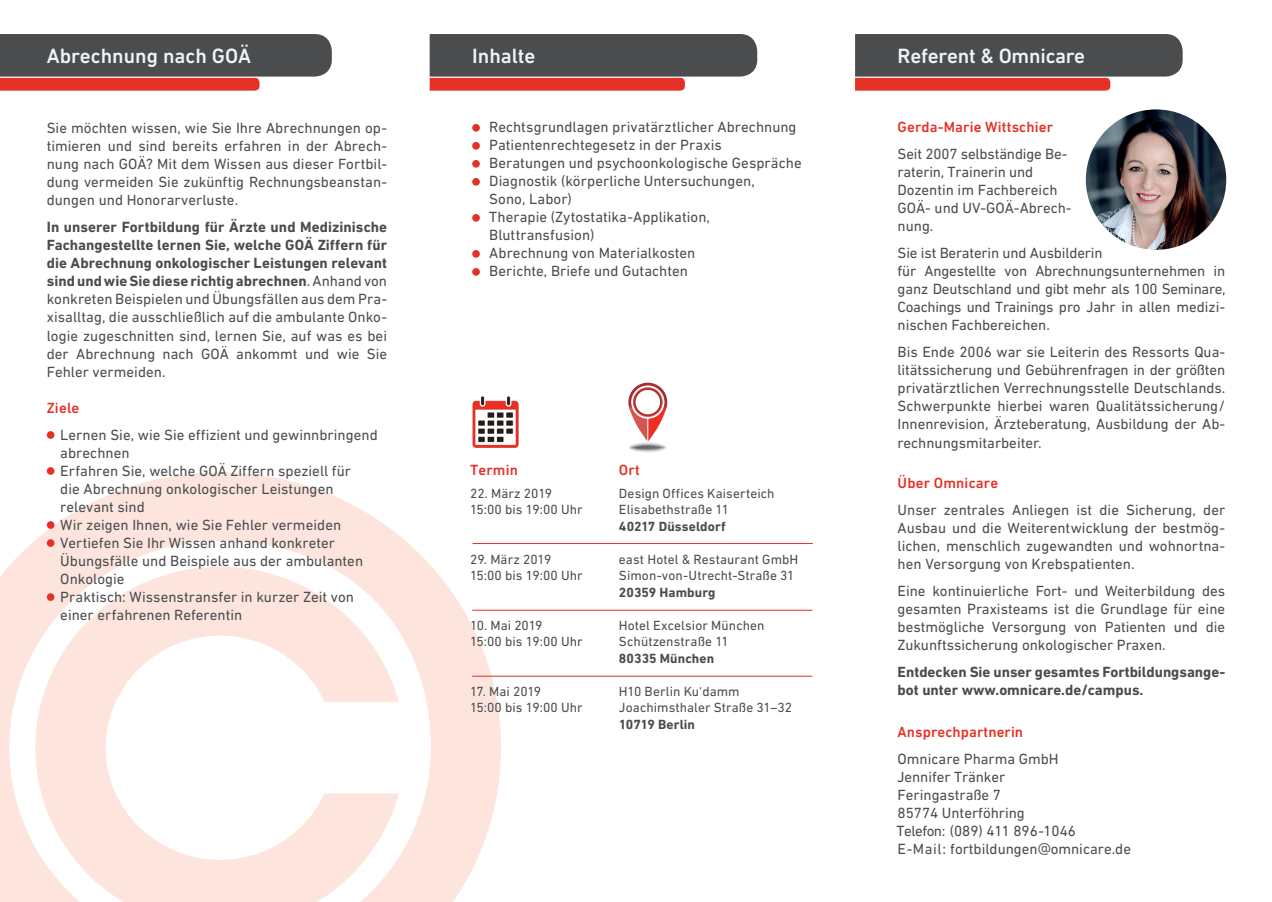
<style>
.page{position:relative;width:1272px;height:902px;background:#fff}
.page>*{position:absolute;margin:0;border:0;box-sizing:border-box;transform-origin:0 0}
.t1{font:500 21px "DIN Next LT Pro";color:#f2f3f4}
.t2{font:15px/18px "DIN Next LT Pro";color:#4b4c4d}
.t3{font:700 15px/18px "DIN Next LT Pro";color:#4b4c4d}
.t4{font:500 15px "DIN Next LT Pro";letter-spacing:.01em;color:#e53025}
.t5{font:13.5px/16.5px "DIN Next LT Pro";letter-spacing:.005em;color:#4b4c4d}
.t6{font:700 13.5px "DIN Next LT Pro";letter-spacing:.005em;color:#4b4c4d}
.s1{font-weight:700}
.s2{color:#57585a}
</style>
<div class="page">
<svg style="left:0;top:472px;width:501px;height:429px;fill:#fde5de"></svg>
<svg style="left:35px;top:566px;width:364px;height:335px"></svg>
<svg style="left:0;top:34px;width:332px;height:57px;background:#745554"></svg>
<svg style="left:429px;top:34px;width:328px;height:57px;background:#755756"></svg>
<svg style="left:855px;top:34px;width:327px;height:57px;background:#755654"></svg>
<div style="left:47px;top:431px;width:7px;height:8px;background:#e53025;border-radius:50%"></div>
<div style="left:47px;top:467px;width:7px;height:8px;background:#e53025;border-radius:50%"></div>
<div style="left:47px;top:521px;width:7px;height:8px;background:#e53025;border-radius:50%"></div>
<div style="left:47px;top:539px;width:7px;height:8px;background:#e53025;border-radius:50%"></div>
<div style="left:47px;top:593px;width:7px;height:8px;background:#e53025;border-radius:50%"></div>
<img style="left:1085px;top:109px;width:141px;height:141px;border-radius:70px">
<div style="left:472px;top:124px;width:8px;height:8px;background:#e53025;border-radius:50%"></div>
<div style="left:472px;top:142px;width:8px;height:8px;background:#e53025;border-radius:50%"></div>
<div style="left:472px;top:160px;width:8px;height:8px;background:#e53025;border-radius:50%"></div>
<div style="left:472px;top:178px;width:8px;height:8px;background:#e53025;border-radius:50%"></div>
<div style="left:472px;top:214px;width:8px;height:8px;background:#e53025;border-radius:50%"></div>
<div style="left:472px;top:250px;width:8px;height:8px;background:#e53025;border-radius:50%"></div>
<div style="left:472px;top:268px;width:8px;height:8px;background:#e53025;border-radius:50%"></div>
<img style="left:472px;top:396px;width:47px;height:52px">
<img style="left:629px;top:441px;width:37px;height:11px">
<svg style="left:628px;top:382px;width:39px;height:39px"></svg>
<div style="left:632px;top:387px;width:31px;height:30px;border:1px solid #e54d37;border-radius:50%"></div>
<div style="left:631px;top:385px;width:33px;height:33px;border:2px solid #fff;border-radius:50%"></div>
<div style="left:635px;top:389px;width:25px;height:26px;background:#fff;border-radius:50%"></div>
<div style="left:634px;top:389px;width:27px;height:26px;border:1px solid #a72b30;border-radius:50%"></div>
<svg style="left:629px;top:406px;width:37px;height:35px"></svg>
<hr style="left:472px;top:543px;width:340px;height:1px;background:#e53025">
<hr style="left:472px;top:610px;width:340px;height:1px;background:#e53025">
<hr style="left:472px;top:676px;width:340px;height:1px;background:#e53025">
<h1 class="t1" style="left:47px;top:43px;width:206px">Abrechnung nach GOÄ</h1>
<h1 class="t1" style="left:472px;top:43px;width:65px">Inhalte</h1>
<h1 class="t1" style="left:897px;top:43px;width:189px">Referent &amp; Omnicare</h1>
<p class="t2" style="left:47px;top:119px;width:342px;text-align:justify">Sie möchten wissen, wie Sie Ihre Abrechnungen op&shy;timieren und sind bereits erfahren in der Abrech&shy;nung nach GOÄ? Mit dem Wissen aus dieser Fortbil&shy;dung vermeiden Sie zukünftig Rechnungsbeanstan&shy;dungen und Honorarverluste.</p>
<p class="t2" style="left:47px;top:218px;width:342px;text-align:justify"><span class="s1">In unserer Fortbildung für Ärzte und Medizinische Fachangestellte lernen Sie, welche GOÄ Ziffern für die Abrechnung onkologischer Leistungen relevant sind und wie Sie diese richtig abrechnen</span>. Anhand von konkreten Beispielen und Übungsfällen aus dem Pra&shy;xisalltag, die ausschließlich auf die ambulante Onko&shy;logie zugeschnitten sind, lernen Sie, auf was es bei der Abrechnung nach GOÄ ankommt und wie Sie Fehler vermeiden.</p>
<p class="t4" style="left:47px;top:398px;width:34px">Ziele</p>
<p class="t2" style="left:60px;top:425px;width:319px">Lernen Sie, wie Sie effizient und gewinnbringend abrechnen<br>Erfahren Sie, welche GOÄ Ziffern speziell für<br>die Abrechnung onkologischer Leistungen relevant sind<br>Wir zeigen Ihnen, wie Sie Fehler vermeiden Vertiefen Sie Ihr Wissen anhand konkreter Übungsfälle und Beispiele aus der ambulanten Onkologie<br>Praktisch: Wissenstransfer in kurzer Zeit von einer erfahrenen Referentin</p>
<p class="t2" style="left:489px;top:118px;width:314px">Rechtsgrundlagen privatärztlicher Abrechnung Patientenrechtegesetz in der Praxis<br>Beratungen und psychoonkologische Gespräche Diagnostik (körperliche Untersuchungen,<br>Sono, Labor)<br>Therapie (Zytostatika-Applikation, Bluttransfusion)<br>Abrechnung von Materialkosten<br>Berichte, Briefe und Gutachten</p>
<p class="t4" style="left:470px;top:461px;width:49px">Termin</p>
<p class="t5" style="left:470px;top:484px;width:114px">22. März 2019<br>15:00 bis 19:00 Uhr</p>
<p class="t5" style="left:470px;top:550px;width:114px">29. März 2019<br>15:00 bis 19:00 Uhr</p>
<p class="t5" style="left:470px;top:616px;width:114px">10. Mai 2019<br>15:00 bis 19:00 Uhr</p>
<p class="t5" style="left:470px;top:682px;width:114px">17. Mai 2019<br>15:00 bis 19:00 Uhr</p>
<p class="t4" style="left:619px;top:461px;width:22px">Ort</p>
<p class="t5" style="left:619px;top:484px;width:157px">Design Offices Kaiserteich<br>Elisabethstraße 11</p>
<p class="t6" style="left:619px;top:518px;width:108px">40217 Düsseldorf</p>
<p class="t5" style="left:619px;top:550px;width:181px">east Hotel &amp; Restaurant GmbH<br>Simon-von-Utrecht-Straße 31</p>
<p class="t6" style="left:619px;top:584px;width:98px">20359 Hamburg</p>
<p class="t5" style="left:619px;top:616px;width:147px">Hotel Excelsior München<br>Schützenstraße 11</p>
<p class="t6" style="left:619px;top:650px;width:97px">80335 München</p>
<p class="t5" style="left:619px;top:682px;width:175px">H10 Berlin Ku‘damm<br>Joachimsthaler Straße 31–32</p>
<p class="t6" style="left:619px;top:716px;width:78px">10719 Berlin</p>
<p class="t4" style="left:897px;top:118px;width:157px">Gerda-Marie Wittschier</p>
<p class="t2" style="left:897px;top:145px;width:175px">Seit 2007 selbständige Be&shy;raterin, Trainerin und<br>Dozentin im Fachbereich<br>GOÄ- und UV-GOÄ-Abrech&shy;nung.</p>
<p class="t2" style="left:897px;top:244px;width:329px">Sie ist Beraterin und Ausbilderin<br>für Angestellte von Abrechnungsunternehmen in ganz Deutschland und gibt mehr als 100 Seminare, Coachings und Trainings pro Jahr in allen medizi&shy;nischen Fachbereichen.</p>
<p class="t2" style="left:897px;top:343px;width:329px;text-align:justify">Bis Ende 2006 war sie Leiterin des Ressorts Qua&shy;litätssicherung und Gebührenfragen in der größten privatärztlichen Verrechnungsstelle Deutschlands.<br>Schwerpunkte hierbei waren Qualitätssicherung/ Innenrevision, Ärzteberatung, Ausbildung der Ab&shy;rechnungsmitarbeiter.</p>
<p class="t4" style="left:897px;top:474px;width:102px">Über Omnicare</p>
<p class="t2" style="left:897px;top:501px;width:329px;text-align:justify">Unser zentrales Anliegen ist die Sicherung, der Ausbau und die Weiterentwicklung der bestmög&shy;lichen, menschlich zugewandten und wohnortna&shy;hen Versorgung von Krebspatienten.</p>
<p class="t2" style="left:897px;top:582px;width:329px;text-align:justify">Eine kontinuierliche Fort- und Weiterbildung des gesamten Praxisteams ist die Grundlage für eine bestmögliche Versorgung von Patienten und die Zukunftssicherung onkologischer Praxen.</p>
<p class="t3" style="left:897px;top:663px;width:329px">Entdecken Sie unser gesamtes Fortbildungsange&shy;bot unter www.omnicare.de/campus.</p>
<p class="t4" style="left:897px;top:722px;width:127px">Ansprechpartnerin</p>
<p class="t2" style="left:896px;top:749px;width:236px">Omnicare Pharma GmbH<br>Jennifer Tränker<br>Feringastraße 7<br>85774 Unterföhring<br>Telefon: (089) 411 896-1046<br>E-Mail: fortbildungen<span class="s2">@</span>omnicare.de</p>
</div>
